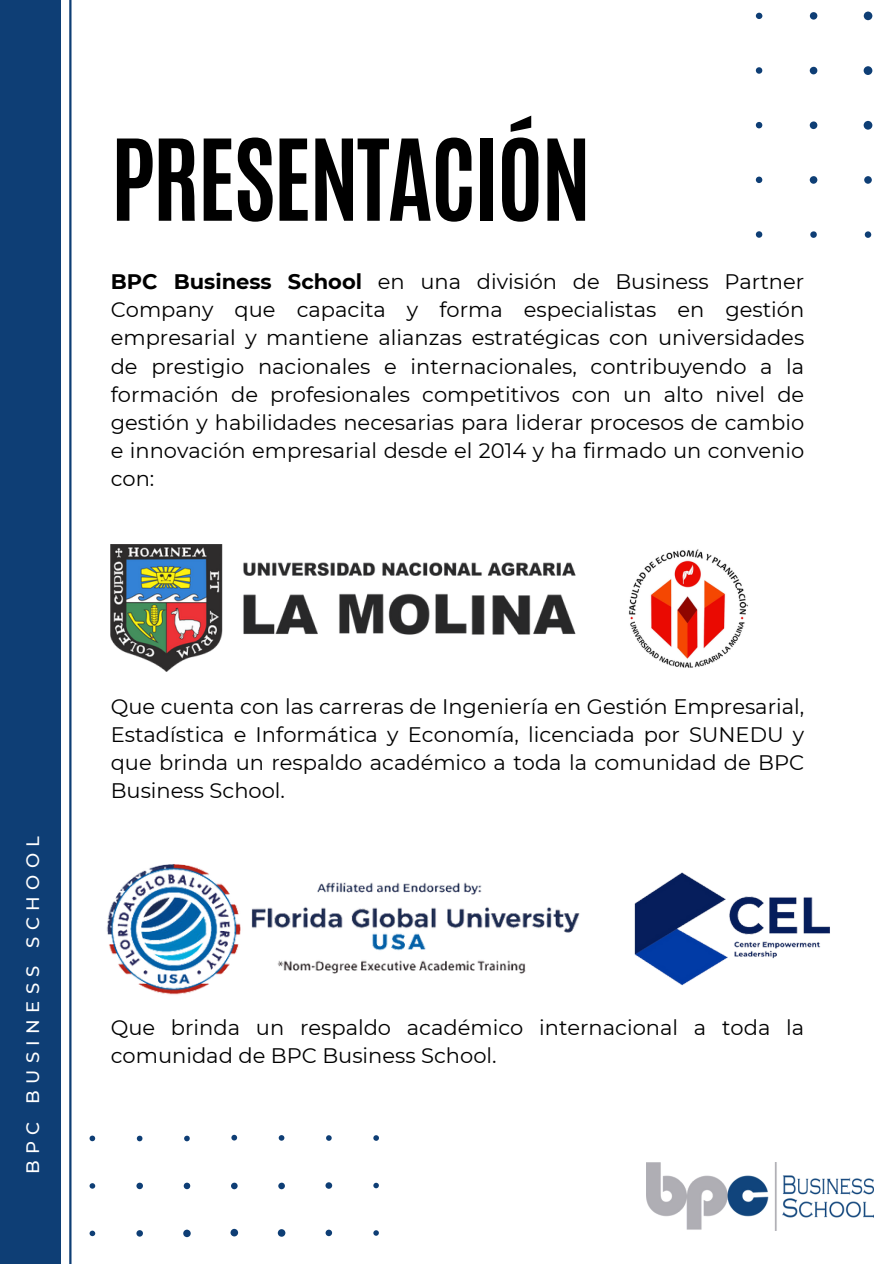
<style>
.page{position:relative;width:894px;height:1264px;background:#fff}
.page>*{position:absolute;margin:0;border:0;box-sizing:border-box;transform-origin:0 0}
.t1{font:700 95.7px "Antonio";letter-spacing:-.025em;color:#000}
.t2{font:21px/28.2px "Montserrat";color:#000;text-align:justify}
.t3{font:500 18px "Montserrat";letter-spacing:.355em;color:#fff}
.s1{font-weight:700}
</style>
<div class="page">
<svg style="left:89px;top:1134px;width:289px;height:104px"></svg>
<svg style="left:755px;top:11px;width:118px;height:227px"></svg>
<hr style="left:69px;top:0;width:2px;height:1263px;background:#0e3e75">
<div style="left:0;top:0;width:61px;height:1263px;background:#0e3e75"></div>
<img style="left:106px;top:864px;width:474px;height:131px">
<img style="left:634px;top:872px;width:196px;height:114px">
<img style="left:646px;top:1162px;width:227px;height:68px">
<img style="left:628px;top:549px;width:120px;height:119px">
<img style="left:111px;top:544px;width:465px;height:127px">
<p class="t1" style="left:111px;top:111px;width:482px">PRESENTACIÓN</p>
<p class="t2" style="left:111px;top:267px;width:694px"><span class="s1">BPC Business School</span> en una división de Business Partner Company que capacita y forma especialistas en gestión empresarial y mantiene alianzas estratégicas con universidades de prestigio nacionales e internacionales, contribuyendo a la formación de profesionales competitivos con un alto nivel de gestión y habilidades necesarias para liderar procesos de cambio e innovación empresarial desde el 2014 y ha firmado un convenio con:</p>
<h2 class="t3" style="left:22px;top:1174px;width:339px;rotate:-90deg">BPC BUSINESS SCHOOL</h2>
<h2 class="t2" style="left:111px;top:692px;width:694px">Que cuenta con las carreras de Ingeniería en Gestión Empresarial, Estadística e Informática y Economía, licenciada por SUNEDU y que brinda un respaldo académico a toda la comunidad de BPC Business School.</h2>
<p class="t2" style="left:111px;top:1013px;width:694px">Que brinda un respaldo académico internacional a toda la comunidad de BPC Business School.</p>
</div>
